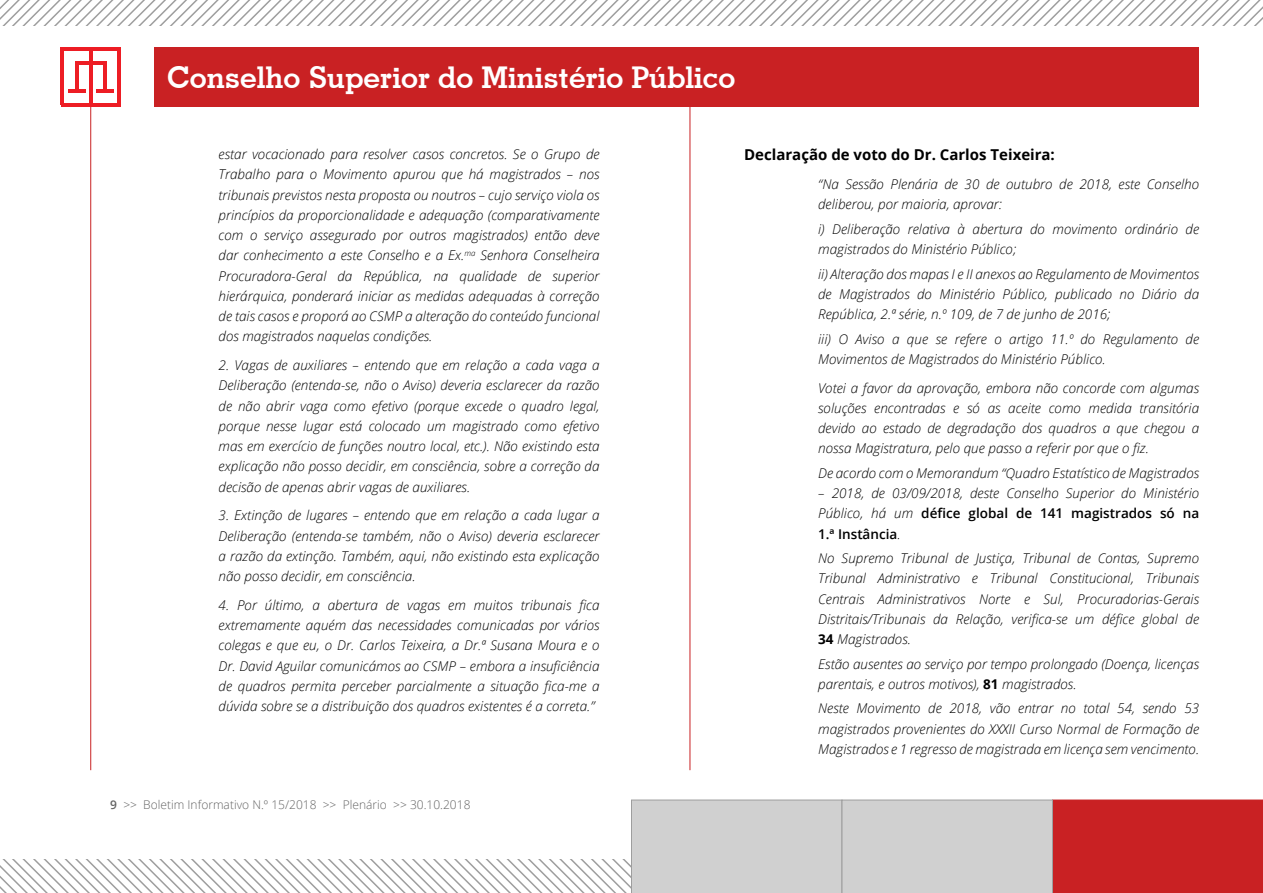
<style>
.page{position:relative;width:1263px;height:893px;background:#fff}
.page>*{position:absolute;margin:0;border:0;box-sizing:border-box;transform-origin:0 0}
.t1{font:700 30px "Geometric Slab 703 BT";color:#fff}
.declaracao_de_voto_t{font:700 15px "Open Sans";color:#000}
.declaracao_de_voto{font:italic 300 13.5px/20.2px "Open Sans";color:#000;text-align:justify}
.Declaracao_de_voto_f{font:italic 300 13.5px/20.2px "Open Sans";color:#000;text-align:justify}
.t2{font:300 12px "Open Sans";color:#646464}
.s1{font-weight:600}
.s2{font-weight:600;font-style:normal}
.s3{font-weight:700;font-style:normal}
</style>
<div class="page">
<svg style="left:0;top:800px;width:1263px;height:93px"></svg>
<div style="left:154px;top:47px;width:1045px;height:60px;background:#c92123"></div>
<hr style="left:90px;top:104px;width:1px;height:666px;background:#c92123">
<hr style="left:75px;top:61px;width:3px;height:31px;background:#ed1d24">
<hr style="left:61px;top:47px;width:3px;height:58px;background:#ed1d24">
<hr style="left:117px;top:49px;width:3px;height:56px;background:#ed1d24">
<hr style="left:61px;top:103px;width:59px;height:4px;background:#ed1d24">
<hr style="left:61px;top:47px;width:59px;height:4px;background:#ed1d24">
<hr style="left:89px;top:48px;width:3px;height:56px;background:#ed1d24">
<hr style="left:68px;top:89px;width:17px;height:4px;background:#ed1d24">
<hr style="left:103px;top:61px;width:3px;height:31px;background:#ed1d24">
<hr style="left:75px;top:61px;width:31px;height:4px;background:#ed1d24">
<hr style="left:96px;top:89px;width:18px;height:4px;background:#ed1d24">
<hr style="left:690px;top:104px;width:1px;height:666px;background:#c92123">
<svg style="left:0;top:0;width:1263px;height:26px"></svg>
<h1 class="t1" style="left:167px;top:60px;width:570px">Conselho Superior do Ministério Público</h1>
<p class="declaracao_de_voto" style="left:219px;top:144px;width:383px">estar vocacionado para resolver casos concretos. Se o Grupo de Trabalho para o Movimento apurou que há magistrados – nos tribunais previstos nesta proposta ou noutros – cujo serviço viola os princípios da proporcionalidade e adequação (comparativamente com o serviço assegurado por outros magistrados) então deve dar conhecimento a este Conselho e a Ex.<sup>ma</sup> Senhora Conselheira Procuradora-Geral da República, na qualidade de superior hierárquica, ponderará iniciar as medidas adequadas à correção de tais casos e proporá ao CSMP a alteração do conteúdo funcional dos magistrados naquelas condições.</p>
<p class="declaracao_de_voto" style="left:219px;top:355px;width:382px">2. Vagas de auxiliares – entendo que em relação a cada vaga a Deliberação (entenda-se, não o Aviso) deveria esclarecer da razão de não abrir vaga como efetivo (porque excede o quadro legal, porque nesse lugar está colocado um magistrado como efetivo mas em exercício de funções noutro local, etc.). Não existindo esta explicação não posso decidir, em consciência, sobre a correção da decisão de apenas abrir vagas de auxiliares.</p>
<p class="declaracao_de_voto" style="left:219px;top:505px;width:382px">3. Extinção de lugares – entendo que em relação a cada lugar a Deliberação (entenda-se também, não o Aviso) deveria esclarecer a razão da extinção. Também, aqui, não existindo esta explicação não posso decidir, em consciência.</p>
<p class="Declaracao_de_voto_f" style="left:219px;top:594px;width:382px">4. Por último, a abertura de vagas em muitos tribunais fica extremamente aquém das necessidades comunicadas por vários colegas e que eu, o Dr. Carlos Teixeira, a Dr.ª Susana Moura e o Dr. David Aguilar comunicámos ao CSMP – embora a insuficiência de quadros permita perceber parcialmente a situação fica-me a dúvida sobre se a distribuição dos quadros existentes é a correta.”</p>
<p class="t2" style="left:110px;top:796px;width:362px"><span class="s1">9</span> &gt;&gt; Boletim Informativo N.º 15/2018 &gt;&gt; Plenário &gt;&gt; 30.10.2018</p>
<p class="declaracao_de_voto_t" style="left:744px;top:144px;width:312px">Declaração de voto do Dr. Carlos Teixeira:</p>
<p class="declaracao_de_voto" style="left:818px;top:174px;width:382px">“Na Sessão Plenária de 30 de outubro de 2018, este Conselho deliberou, por maioria, aprovar:</p>
<p class="declaracao_de_voto" style="left:818px;top:218px;width:382px">i) Deliberação relativa à abertura do movimento ordinário de magistrados do Ministério Público;</p>
<p class="declaracao_de_voto" style="left:818px;top:263px;width:382px">ii) Alteração dos mapas I e II anexos ao Regulamento de Movimentos de Magistrados do Ministério Público, publicado no Diário da República, 2.ª série, n.º 109, de 7 de junho de 2016;</p>
<p class="declaracao_de_voto" style="left:818px;top:328px;width:382px">iii) O Aviso a que se refere o artigo 11.º do Regulamento de<br>Movimentos de Magistrados do Ministério Público.</p>
<p class="declaracao_de_voto" style="left:818px;top:377px;width:382px">Votei a favor da aprovação, embora não concorde com algumas soluções encontradas e só as aceite como medida transitória devido ao estado de degradação dos quadros a que chegou a nossa Magistratura, pelo que passo a referir por que o fiz.</p>
<p class="declaracao_de_voto" style="left:818px;top:462px;width:382px">De acordo com o Memorandum “Quadro Estatístico de Magistrados</p>
<p class="declaracao_de_voto" style="left:818px;top:483px;width:382px">– 2018, de 03/09/2018, deste Conselho Superior do Ministério Público, há um <span class="s2">défice global de 141 magistrados só na 1.ª Instância</span>.</p>
<p class="declaracao_de_voto" style="left:818px;top:548px;width:382px">No Supremo Tribunal de Justiça, Tribunal de Contas, Supremo Tribunal Administrativo e Tribunal Constitucional, Tribunais Centrais Administrativos Norte e Sul, Procuradorias-Gerais Distritais/Tribunais da Relação, verifica-se um défice global de <span class="s3">34</span> Magistrados.</p>
<p class="declaracao_de_voto" style="left:818px;top:653px;width:382px">Estão ausentes ao serviço por tempo prolongado (Doença, licenças parentais, e outros motivos), <span class="s3">81</span> magistrados.</p>
<p class="declaracao_de_voto" style="left:818px;top:698px;width:382px">Neste Movimento de 2018, vão entrar no total 54, sendo 53 magistrados provenientes do XXXII Curso Normal de Formação de Magistrados e 1 regresso de magistrada em licença sem vencimento.</p>
</div>
